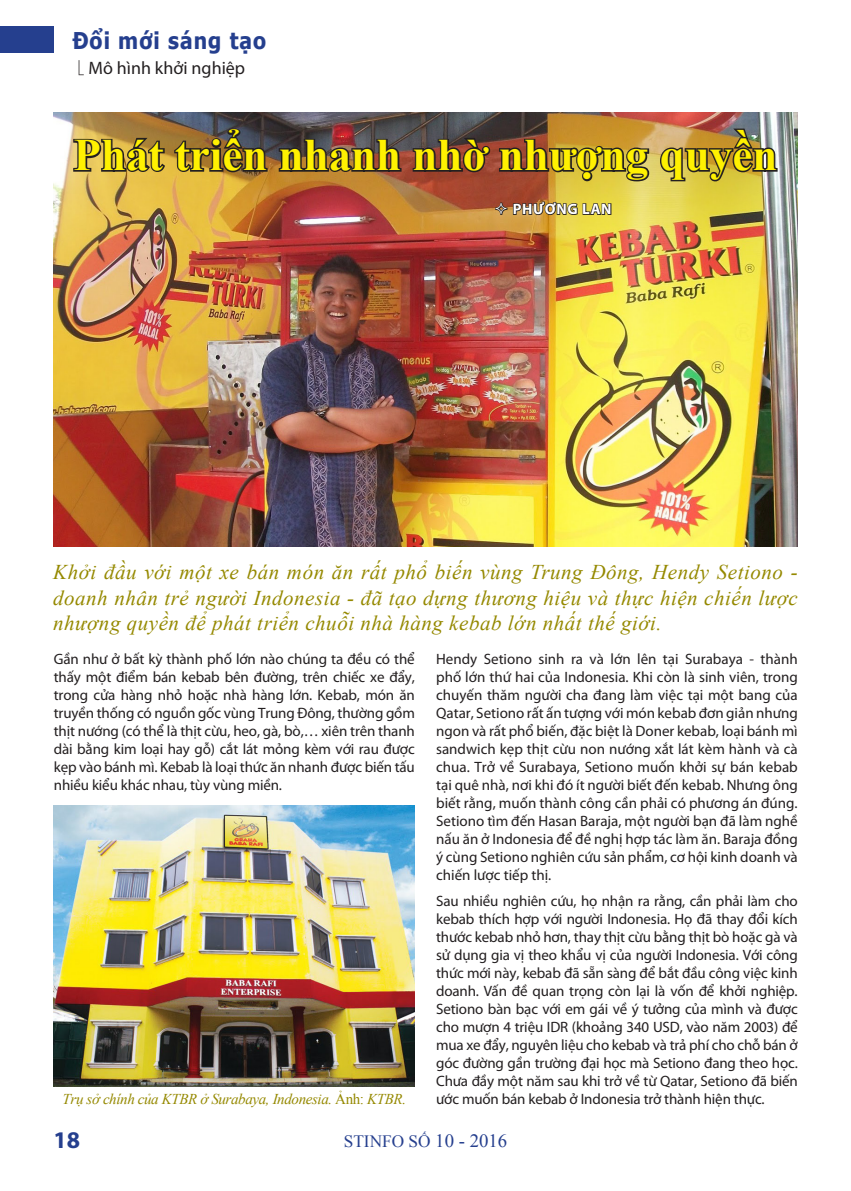
<style>
.page{position:relative;width:851px;height:1191px;background:#fff}
.page>*{position:absolute;margin:0;border:0;box-sizing:border-box;transform-origin:0 0}
.t1{font:700 45px "Times New Roman";color:#fff101}
.t2{font:700 24px "Myriad Pro";color:#253f8e}
.t3{font:700 23.1px "Tahoma";letter-spacing:.05em;color:#253f8e;scale:.91 1}
.t4{font:italic 21px/25.2px "Times New Roman";letter-spacing:.025em;color:#958900;text-align:justify}
.t5{font:18px "Myriad Pro";color:#231f20}
.t6{font:17.25px "Times New Roman";color:#253f8e}
.t7{font:15px/18px "Myriad Pro";letter-spacing:-.01em;color:#231f20;text-align:justify}
.t8{font:italic 15px "Times New Roman";letter-spacing:-.025em;color:#958900}
.Tacgia{font:700 15px "Myriad Pro";letter-spacing:.05em;color:#fff}
.s1{font-style:normal}
.s2{font-size:18.75px}
</style>
<div class="page">
<div style="left:0;top:26px;width:53px;height:27px;background:#253f8e"></div>
<img style="left:53px;top:113px;width:744px;height:433px">
<svg style="left:72px;top:136px;width:95px;height:38px;background:#8d763c"></svg>
<svg style="left:173px;top:126px;width:96px;height:48px;background:#644f33"></svg>
<img style="left:277px;top:137px;width:126px;height:37px">
<svg style="left:411px;top:136px;width:240px;height:48px;background:#805630"></svg>
<img style="left:657px;top:127px;width:122px;height:57px">
<img style="left:53px;top:805px;width:362px;height:281px">
<svg style="left:493px;top:193px;width:119px;height:26px;background:#a58037"></svg>
<h3 class="t3" style="left:72px;top:24px;width:214px">Đổi mới sáng tạo</h3>
<p class="t5" style="left:88px;top:57px;width:158px">Mô hình khởi nghiệp</p>
<p class="t1" style="left:74px;top:124px;width:705px">Phát triển nhanh nhờ nhượng quyền</p>
<p class="Tacgia" style="left:512px;top:199px;width:100px">PHƯƠNG LAN</p>
<p class="t4" style="left:53px;top:559px;width:746px">Khởi đầu với một xe bán món ăn rất phổ biến vùng Trung Đông, Hendy Setiono - doanh nhân trẻ người Indonesia - đã tạo dựng thương hiệu và thực hiện chiến lược nhượng quyền để phát triển chuỗi nhà hàng kebab lớn nhất thế giới.</p>
<p class="t7" style="left:54px;top:649px;width:362px">Gần như ở bất kỳ thành phố lớn nào chúng ta đều có thể thấy một điểm bán kebab bên đường, trên chiếc xe đẩy, trong cửa hàng nhỏ hoặc nhà hàng lớn. Kebab, món ăn truyền thống có nguồn gốc vùng Trung Đông, thường gồm thịt nướng (có thể là thịt cừu, heo, gà, bò,… xiên trên thanh dài bằng kim loại hay gỗ) cắt lát mỏng kèm với rau được kẹp vào bánh mì. Kebab là loại thức ăn nhanh được biến tấu nhiều kiểu khác nhau, tùy vùng miền.</p>
<p class="t7" style="left:436px;top:649px;width:363px">Hendy Setiono sinh ra và lớn lên tại Surabaya - thành phố lớn thứ hai của Indonesia. Khi còn là sinh viên, trong chuyến thăm người cha đang làm việc tại một bang của Qatar, Setiono rất ấn tượng với món kebab đơn giản nhưng ngon và rất phổ biến, đặc biệt là Doner kebab, loại bánh mì sandwich kẹp thịt cừu non nướng xắt lát kèm hành và cà chua. Trở về Surabaya, Setiono muốn khởi sự bán kebab tại quê nhà, nơi khi đó ít người biết đến kebab. Nhưng ông biết rằng, muốn thành công cần phải có phương án đúng.<br>Setiono tìm đến Hasan Baraja, một người bạn đã làm nghề nấu ăn ở Indonesia để đề nghị hợp tác làm ăn. Baraja đồng ý cùng Setiono nghiên cứu sản phẩm, cơ hội kinh doanh và chiến lược tiếp thị.</p>
<p class="t7" style="left:436px;top:892px;width:363px">Sau nhiều nghiên cứu, họ nhận ra rằng, cần phải làm cho kebab thích hợp với người Indonesia. Họ đã thay đổi kích thước kebab nhỏ hơn, thay thịt cừu bằng thịt bò hoặc gà và sử dụng gia vị theo khẩu vị của người Indonesia. Với công thức mới này, kebab đã sẵn sàng để bắt đầu công việc kinh doanh. Vấn đề quan trọng còn lại là vốn để khởi nghiệp.<br>Setiono bàn bạc với em gái về ý tưởng của mình và được cho mượn 4 triệu IDR (khoảng 340 USD, vào năm 2003) để mua xe đẩy, nguyên liệu cho kebab và trả phí cho chỗ bán ở góc đường gần trường đại học mà Setiono đang theo học.<br>Chưa đầy một năm sau khi trở về từ Qatar, Setiono đã biến</p>
<p class="t8" style="left:63px;top:1088px;width:345px">Trụ sở chính của KTBR ở Surabaya, Indonesia. <span class="s1">Ảnh:</span> KTBR.</p>
<p class="t7" style="left:436px;top:1090px;width:330px">ước muốn bán kebab ở Indonesia trở thành hiện thực.</p>
<p class="t2" style="left:53px;top:1124px;width:28px">18</p>
<p class="t6" style="left:344px;top:1130px;width:165px">STINFO SỐ <span class="s2">10 - 2016</span></p>
</div>
